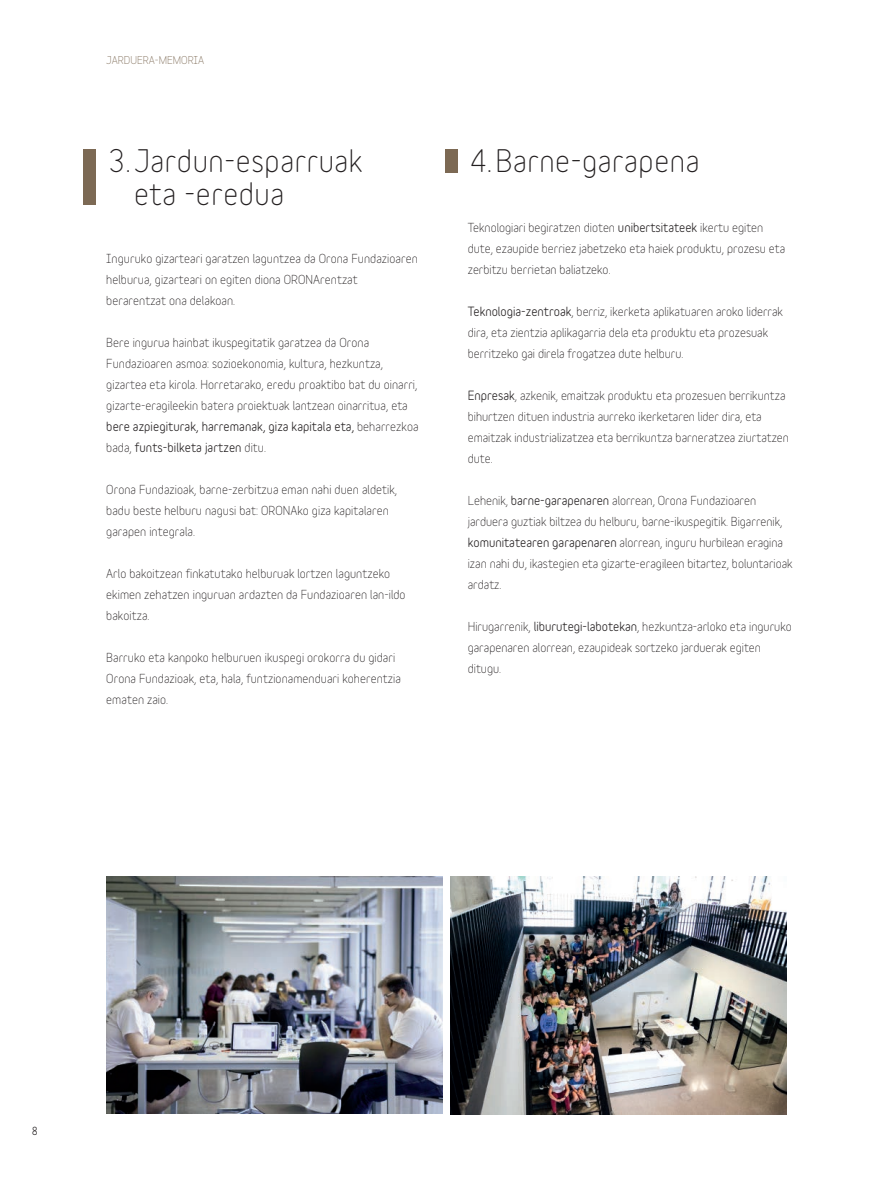
<style>
.page{position:relative;width:893px;height:1178px;background:#fff}
.page>*{position:absolute;margin:0;border:0;box-sizing:border-box;transform-origin:0 0}
.t1{font:30px "Variable";letter-spacing:.02em;color:#231f20}
.t2{font:12px/21px "Variable";color:#231f20}
.t3{font:10.5px "Variable";color:#7c6954}
.t4{font:700 10.5px "Variable";color:#231f20}
.s1{font-weight:700}
</style>
<div class="page">
<div style="left:445px;top:149px;width:12px;height:23px;background:#7c6954"></div>
<div style="left:84px;top:149px;width:12px;height:56px;background:#7c6954"></div>
<img style="left:106px;top:876px;width:336px;height:238px">
<img style="left:451px;top:876px;width:336px;height:238px">
<p class="t3" style="left:106px;top:52px;width:100px">JARDUERA-MEMORIA</p>
<h1 class="t1" style="left:109px;top:137px;width:255px">3. Jardun-esparruak</h1>
<h1 class="t1" style="left:470px;top:137px;width:231px">4. Barne-garapena</h1>
<h1 class="t1" style="left:134px;top:170px;width:152px">eta -eredua</h1>
<p class="t2" style="left:106px;top:247px;width:313px">Inguruko gizarteari garatzen laguntzea da Orona Fundazioaren helburua, gizarteari on egiten diona ORONArentzat berarentzat ona delakoan.</p>
<p class="t2" style="left:106px;top:331px;width:314px">Bere ingurua hainbat ikuspegitatik garatzea da Orona Fundazioaren asmoa: sozioekonomia, kultura, hezkuntza, gizartea eta kirola. Horretarako, eredu proaktibo bat du oinarri, gizarte-eragileekin batera proiektuak lantzean oinarritua, eta <span class="s1">bere azpiegiturak, harremanak, giza kapitala eta,</span> beharrezkoa bada, <span class="s1">funts-bilketa jartzen</span> ditu.</p>
<p class="t2" style="left:106px;top:478px;width:292px">Orona Fundazioak, barne-zerbitzua eman nahi duen aldetik, badu beste helburu nagusi bat: ORONAko giza kapitalaren garapen integrala.</p>
<p class="t2" style="left:106px;top:562px;width:301px">Arlo bakoitzean finkatutako helburuak lortzen laguntzeko ekimen zehatzen inguruan ardazten da Fundazioaren lan-ildo bakoitza.</p>
<p class="t2" style="left:106px;top:646px;width:296px">Barruko eta kanpoko helburuen ikuspegi orokorra du gidari<br>Orona Fundazioak, eta, hala, funtzionamenduari koherentzia ematen zaio.</p>
<p class="t2" style="left:468px;top:216px;width:319px">Teknologiari begiratzen dioten <span class="s1">unibertsitateek</span> ikertu egiten dute, ezaupide berriez jabetzeko eta haiek produktu, prozesu eta zerbitzu berrietan baliatzeko.</p>
<p class="t2" style="left:468px;top:300px;width:317px"><span class="s1">Teknologia-zentroak</span>, berriz, ikerketa aplikatuaren aroko liderrak dira, eta zientzia aplikagarria dela eta produktu eta prozesuak berritzeko gai direla frogatzea dute helburu.</p>
<p class="t2" style="left:468px;top:384px;width:323px"><span class="s1">Enpresak</span>, azkenik, emaitzak produktu eta prozesuen berrikuntza bihurtzen dituen industria aurreko ikerketaren lider dira, eta emaitzak industrializatzea eta berrikuntza barneratzea ziurtatzen dute.</p>
<p class="t2" style="left:468px;top:489px;width:326px">Lehenik, <span class="s1">barne-garapenaren</span> alorrean, Orona Fundazioaren jarduera guztiak biltzea du helburu, barne-ikuspegitik. Bigarrenik, <span class="s1">komunitatearen garapenaren</span> alorrean, inguru hurbilean eragina izan nahi du, ikastegien eta gizarte-eragileen bitartez, boluntarioak ardatz.</p>
<p class="t2" style="left:468px;top:615px;width:326px">Hirugarrenik, <span class="s1">liburutegi-labotekan</span>, hezkuntza-arloko eta inguruko garapenaren alorrean, ezaupideak sortzeko jarduerak egiten ditugu.</p>
<p class="t4" style="left:32px;top:1122px;width:8px">8</p>
</div>
